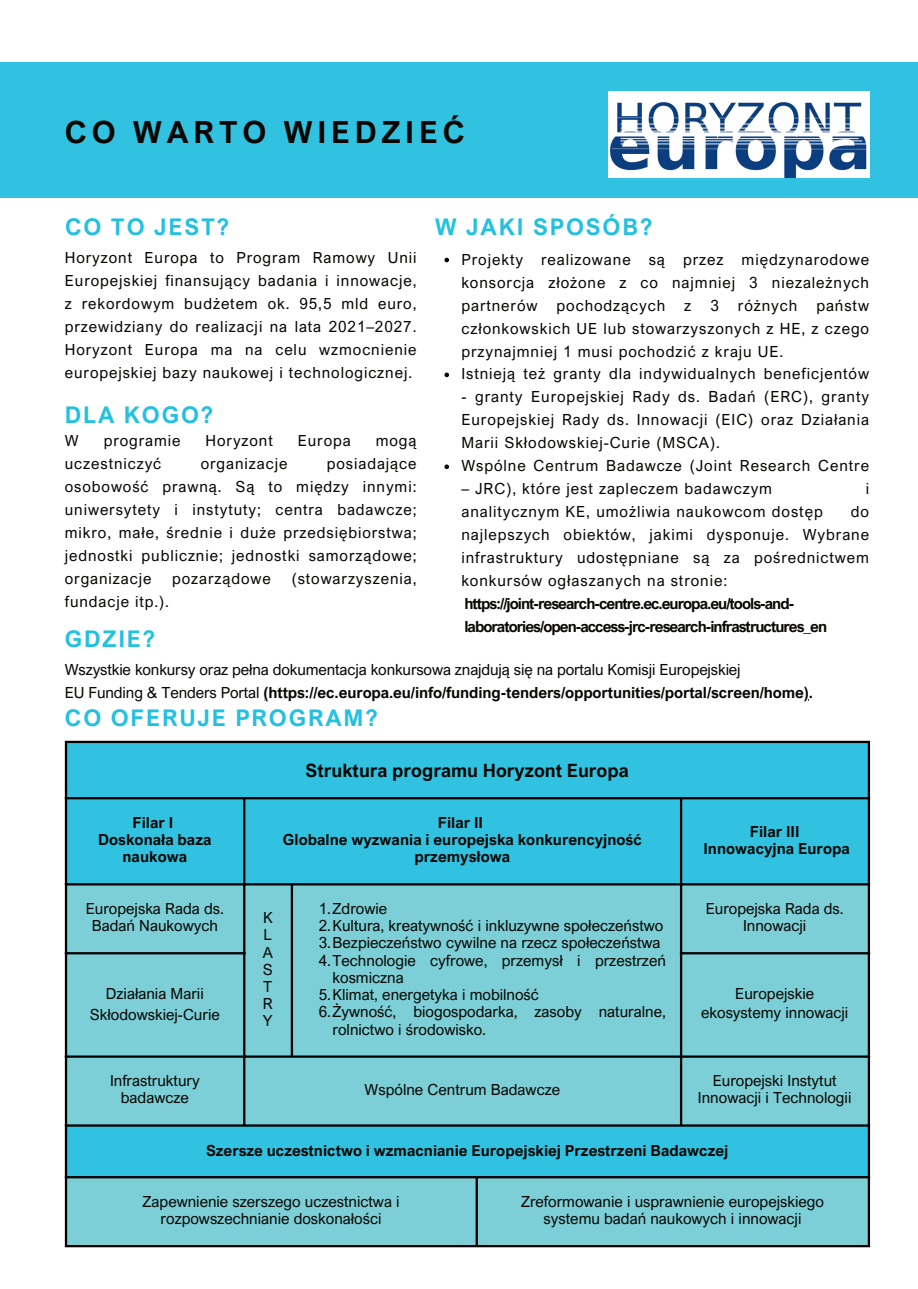
<style>
.page{position:relative;width:918px;height:1289px;background:#fff}
.page>*{position:absolute;margin:0;border:0;box-sizing:border-box;transform-origin:0 0}
.t1{font:700 30.6px "Arial Nova";letter-spacing:.16em;color:#080704}
.t2{font:700 22.95px "Arial Nova";letter-spacing:.08em;color:#24c0e0}
.t3{font:700 18.3px "Arial Nova";color:#080704}
.t4{font:15.3px/23px "Arial Nova";letter-spacing:.06em;color:#080704;text-align:justify}
.t5{font:15.3px/17.2px "Arial Nova";color:#080704;text-align:center}
.t6{font:15.3px/23px "Arial Nova";letter-spacing:-.01em;color:#080704}
.t7{font:700 15.3px/17.2px "Arial Nova";color:#080704;text-align:center}
.t8{font:700 15.3px/23px "Arial Nova";letter-spacing:-.065em;color:#080704}
.s1{font-weight:700}
</style>
<div class="page">
<svg style="left:444px;top:258px;width:5px;height:4px"></svg>
<svg style="left:444px;top:372px;width:5px;height:5px"></svg>
<svg style="left:444px;top:464px;width:5px;height:5px"></svg>
<div style="left:0;top:62px;width:918px;height:135px;background:#32c2e1"></div>
<img style="left:609px;top:91px;width:261px;height:87px">
<div style="left:67px;top:743px;width:801px;height:140px;background:#32c2e1"></div>
<svg style="left:67px;top:885px;width:801px;height:359px;background:#70cbd5"></svg>
<hr style="left:65px;top:743px;width:2px;height:501px;background:#000">
<hr style="left:243px;top:799px;width:2px;height:325px;background:#000">
<hr style="left:291px;top:885px;width:2px;height:170px;background:#000">
<hr style="left:476px;top:1178px;width:2px;height:66px;background:#000">
<hr style="left:680px;top:799px;width:2px;height:325px;background:#000">
<hr style="left:868px;top:743px;width:2px;height:501px;background:#000">
<hr style="left:65px;top:740px;width:805px;height:3px;background:#000">
<hr style="left:65px;top:797px;width:805px;height:2px;background:#000">
<hr style="left:65px;top:883px;width:805px;height:2px;background:#000">
<hr style="left:65px;top:951px;width:180px;height:3px;background:#000">
<hr style="left:680px;top:951px;width:190px;height:3px;background:#000">
<hr style="left:65px;top:1055px;width:805px;height:2px;background:#000">
<hr style="left:65px;top:1124px;width:805px;height:2px;background:#000">
<hr style="left:65px;top:1175px;width:805px;height:3px;background:#000">
<hr style="left:65px;top:1244px;width:805px;height:2px;background:#000">
<h1 class="t1" style="left:65px;top:115px;width:402px">CO WARTO WIEDZIEĆ</h1>
<h2 class="t2" style="left:65px;top:213px;width:166px">CO TO JEST?</h2>
<p class="t4" style="left:65px;top:246px;width:353px">Horyzont Europa to Program Ramowy Unii Europejskiej finansujący badania i innowacje, z rekordowym budżetem ok. 95,5 mld euro, przewidziany do realizacji na lata 2021–2027.<br>Horyzont Europa ma na celu wzmocnienie europejskiej bazy naukowej i technologicznej.</p>
<h2 class="t2" style="left:65px;top:402px;width:150px">DLA KOGO?</h2>
<p class="t4" style="left:65px;top:429px;width:15px">W</p>
<p class="t4" style="left:104px;top:429px;width:78px">programie</p>
<p class="t4" style="left:206px;top:429px;width:69px">Horyzont</p>
<p class="t4" style="left:298px;top:429px;width:55px">Europa</p>
<p class="t4" style="left:376px;top:429px;width:42px">mogą</p>
<p class="t4" style="left:65px;top:452px;width:98px">uczestniczyć</p>
<p class="t4" style="left:201px;top:452px;width:88px">organizacje</p>
<p class="t4" style="left:65px;top:452px;width:353px;text-indent:262px">posiadające osobowość prawną. Są to między innymi: uniwersytety i instytuty; centra badawcze; mikro, małe, średnie i duże przedsiębiorstwa; jednostki publicznie; jednostki samorządowe; organizacje</p>
<p class="t4" style="left:172px;top:566px;width:100px">pozarządowe</p>
<p class="t4" style="left:292px;top:566px;width:126px">(stowarzyszenia,</p>
<p class="t4" style="left:65px;top:589px;width:106px">fundacje itp.).</p>
<h2 class="t2" style="left:65px;top:625px;width:92px">GDZIE?</h2>
<h2 class="t2" style="left:435px;top:213px;width:219px">W JAKI SPOSÓB?</h2>
<p class="t4" style="left:461px;top:248px;width:409px;text-align:left">Projekty realizowane są przez międzynarodowe konsorcja złożone z co najmniej 3 niezależnych partnerów pochodzących z 3 różnych państw członkowskich UE lub stowarzyszonych z HE, z czego przynajmniej 1 musi pochodzić z kraju UE.<br>Istnieją też granty dla indywidualnych beneficjentów</p>
<p class="t4" style="left:461px;top:385px;width:409px;text-align:left">- granty Europejskiej Rady ds. Badań (ERC), granty Europejskiej Rady ds. Innowacji (EIC) oraz Działania Marii Skłodowskiej-Curie (MSCA).<br>Wspólne Centrum Badawcze (Joint Research Centre</p>
<p class="t4" style="left:461px;top:477px;width:312px">– JRC), które jest zapleczem badawczym</p>
<p class="t4" style="left:866px;top:477px;width:5px">i</p>
<p class="t4" style="left:461px;top:500px;width:363px">analitycznym KE, umożliwia naukowcom dostęp</p>
<p class="t4" style="left:461px;top:500px;width:409px;text-indent:390px">do najlepszych obiektów, jakimi dysponuje. Wybrane infrastruktury udostępniane są za pośrednictwem konkursów ogłaszanych na stronie:</p>
<p class="t8" style="left:464px;top:592px;width:364px">https://joint-research-centre.ec.europa.eu/tools-and&shy;laboratories/open-access-jrc-research-infrastructures_en</p>
<p class="t6" style="left:65px;top:658px;width:750px">Wszystkie konkursy oraz pełna dokumentacja konkursowa znajdują się na portalu Komisji Europejskiej<br>EU Funding &amp; Tenders Portal <span class="s1">(https://ec.europa.eu/info/funding-tenders/opportunities/portal/screen/home).</span></p>
<h2 class="t2" style="left:65px;top:704px;width:315px">CO OFERUJE PROGRAM?</h2>
<p class="t3" style="left:306px;top:760px;width:325px">Struktura programu Horyzont Europa</p>
<p class="t7" style="left:98px;top:813px;width:115px">Filar I<br>Doskonała baza naukowa</p>
<p class="t7" style="left:283px;top:813px;width:360px">Filar II<br>Globalne wyzwania i europejska konkurencyjność przemysłowa</p>
<p class="t7" style="left:703px;top:822px;width:148px">Filar III<br>Innowacyjna Europa</p>
<p class="t5" style="left:86px;top:899px;width:140px">Europejska Rada ds.<br>Badań Naukowych</p>
<p class="t4" style="left:263px;top:908px;width:12px;line-height:17.2px">K L A S T R Y</p>
<p class="t5" style="left:319px;top:899px;width:70px">1.Zdrowie</p>
<p class="t5" style="left:319px;top:916px;width:346px">2.Kultura, kreatywność i inkluzywne społeczeństwo</p>
<p class="t5" style="left:319px;top:934px;width:343px">3.Bezpieczeństwo cywilne na rzecz społeczeństwa</p>
<p class="t5" style="left:319px;top:951px;width:349px">4.Technologie cyfrowe, przemysł i przestrzeń</p>
<p class="t5" style="left:333px;top:968px;width:73px">kosmiczna</p>
<p class="t5" style="left:319px;top:985px;width:222px">5.Klimat, energetyka i mobilność</p>
<p class="t5" style="left:319px;top:1003px;width:349px">6.Żywność, biogospodarka, zasoby naturalne,</p>
<p class="t5" style="left:333px;top:1020px;width:155px">rolnictwo i środowisko.</p>
<p class="t5" style="left:706px;top:899px;width:140px">Europejska Rada ds.<br>Innowacji</p>
<p class="t5" style="left:90px;top:982px;width:131px;line-height:20.7px">Działania Marii<br>Skłodowskiej-Curie</p>
<p class="t5" style="left:701px;top:983px;width:149px;line-height:19.5px">Europejskie ekosystemy innowacji</p>
<p class="t5" style="left:110px;top:1071px;width:91px">Infrastruktury badawcze</p>
<p class="t5" style="left:365px;top:1081px;width:197px">Wspólne Centrum Badawcze</p>
<p class="t5" style="left:698px;top:1071px;width:155px">Europejski Instytut<br>Innowacji i Technologii</p>
<p class="t7" style="left:206px;top:1141px;width:524px">Szersze uczestnictwo i wzmacnianie Europejskiej Przestrzeni Badawczej</p>
<p class="t5" style="left:143px;top:1192px;width:259px">Zapewnienie szerszego uczestnictwa i rozpowszechnianie doskonałości</p>
<p class="t5" style="left:521px;top:1192px;width:305px">Zreformowanie i usprawnienie europejskiego systemu badań naukowych i innowacji</p>
</div>
